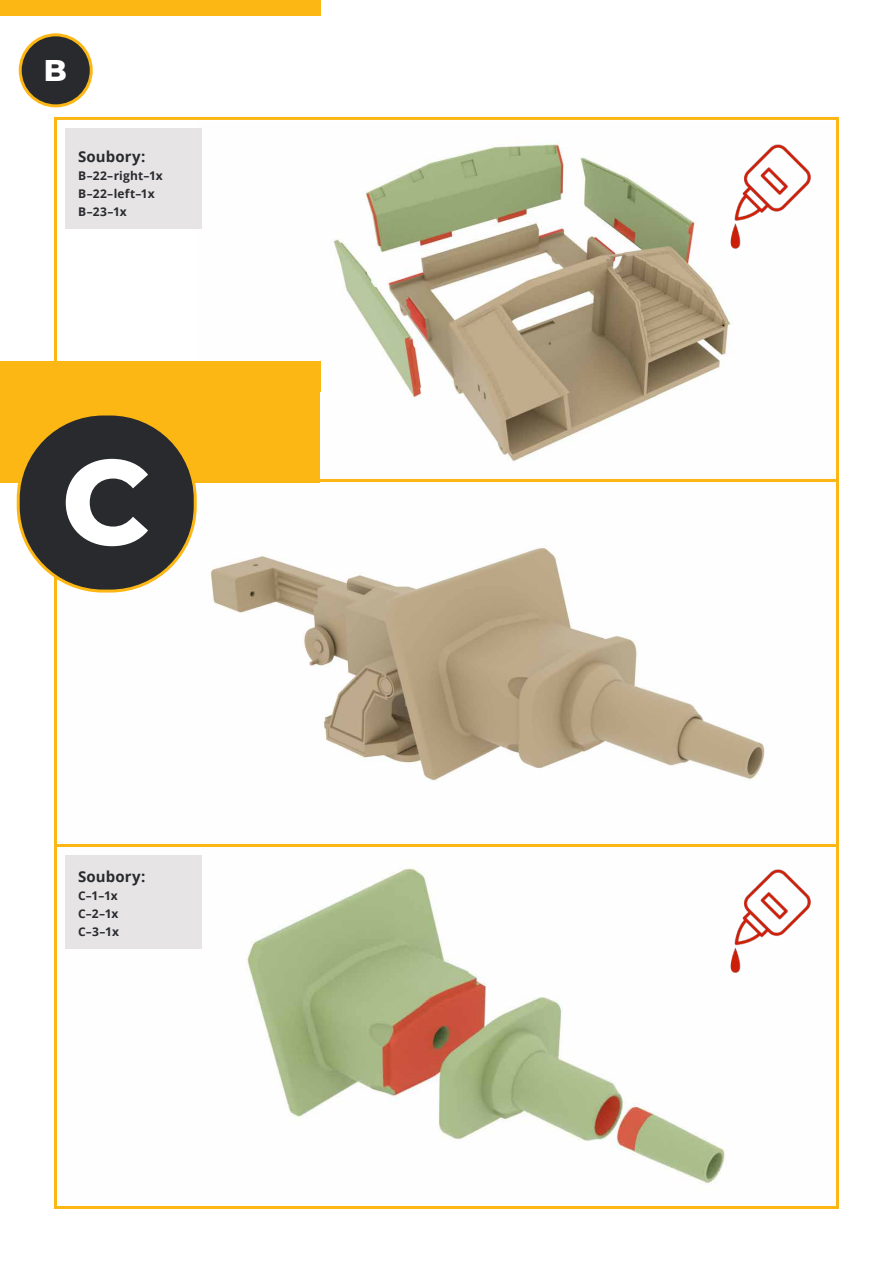
<style>
.page{position:relative;width:893px;height:1263px;background:#fff}
.page>*{position:absolute;margin:0;border:0;box-sizing:border-box;transform-origin:0 0}
.t1{font:800 120px "Montserrat";color:#fff}
.t2{font:800 30px "Montserrat";color:#fff}
.t3{font:700 15px "Open Sans";letter-spacing:.01em;color:#292a2e}
.t4{font:700 12px/18px "Open Sans";letter-spacing:.015em;color:#292a2e}
</style>
<div class="page">
<div style="left:0;top:0;width:321px;height:16px;background:#fdb714"></div>
<img style="left:333px;top:142px;width:399px;height:319px">
<div style="left:54px;top:117px;width:785px;height:365px;border:3px solid #fdb714"></div>
<img style="left:58px;top:516px;width:707px;height:668px">
<div style="left:54px;top:844px;width:785px;height:365px;border:3px solid #fdb714"></div>
<div style="left:65px;top:128px;width:137px;height:101px;background:#e6e4e5"></div>
<div style="left:65px;top:855px;width:137px;height:94px;background:#e6e4e5"></div>
<img style="left:689px;top:142px;width:122px;height:122px">
<img style="left:689px;top:861px;width:122px;height:128px">
<div style="left:20px;top:35px;width:71px;height:71px;background:#292a2e;border-radius:50%"></div>
<div style="left:19px;top:33px;width:74px;height:74px;border:3px solid #fdb714;border-radius:50%"></div>
<div style="left:0;top:361px;width:321px;height:31px;background:#fdb714"></div>
<div style="left:0;top:363px;width:320px;height:119px;background:#fdb714"></div>
<div style="left:18px;top:414px;width:177px;height:177px;background:#292a2e;border-radius:85px"></div>
<div style="left:17px;top:412px;width:180px;height:180px;border:3px solid #fdb714;border-radius:85px"></div>
<h2 class="t2" style="left:44px;top:48px;width:25px">B</h2>
<p class="t3" style="left:78px;top:146px;width:69px">Soubory:</p>
<p class="t4" style="left:78px;top:166px;width:86px">B–22–right–1x<br>B–22–left–1x<br>B–23–1x</p>
<h1 class="t1" style="left:62px;top:414px;width:90px">C</h1>
<p class="t3" style="left:78px;top:866px;width:69px">Soubory:</p>
<p class="t4" style="left:78px;top:886px;width:42px;text-align:justify">C–1–1x C–2–1x C–3–1x</p>
</div>
